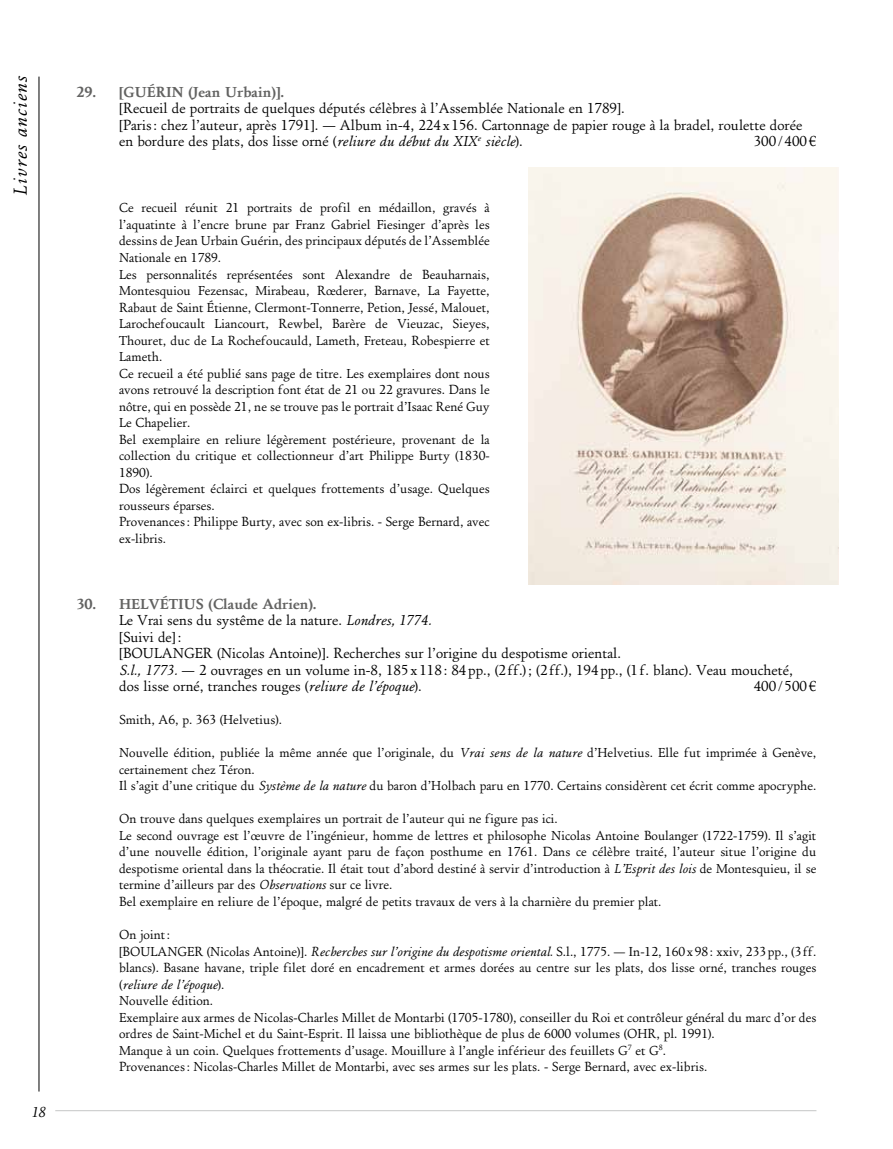
<style>
.page{position:relative;width:893px;height:1149px;background:#fff}
.page>*{position:absolute;margin:0;border:0;box-sizing:border-box;transform-origin:0 0}
.t1{font:italic 19.5px "EADS Antic Normal";color:#000}
.t2{font:15px/16.5px "EADS Antic Normal";color:#000}
.t3{font:700 15px "EADS Antic";color:#626261}
.t4{font:italic 15px "EADS Antic Normal";color:#000}
.t5{font:13.5px/16.5px "EADS Antic Normal";color:#000}
.s1{font-style:italic}
</style>
<div class="page">
<hr style="left:55px;top:1109px;width:761px;height:1px;background:#c5c6c6">
<hr style="left:39px;top:77px;width:1px;height:1014px;background:#000">
<img style="left:528px;top:167px;width:310px;height:417px">
<h1 class="t1" style="left:9px;top:195px;width:121px;rotate:-90deg">Livres anciens</h1>
<p class="t3" style="left:77px;top:83px;width:209px">29. [GUÉRIN (Jean Urbain)].</p>
<p class="t2" style="left:119px;top:100px;width:685px">[Recueil de portraits de quelques députés célèbres à l’Assemblée Nationale en 1789].<br>[Paris: chez l’auteur, après 1791]. — Album in-4, 224 x 156. Cartonnage de papier rouge à la bradel, roulette dorée en bordure des plats, dos lisse orné (<span class="s1">reliure du début du XIX</span><sup>e</sup> <span class="s1">siècle</span>).</p>
<p class="t2" style="left:754px;top:133px;width:64px">300/ 400€</p>
<p class="t5" style="left:119px;top:200px;width:372px">Ce recueil réunit 21 portraits de profil en médaillon, gravés à l’aquatinte à l’encre brune par Franz Gabriel Fiesinger d’après les dessins de Jean Urbain Guérin, des principaux députés de l’Assemblée Nationale en 1789.<br>Les personnalités représentées sont Alexandre de Beauharnais, Montesquiou Fezensac, Mirabeau, Rœderer, Barnave, La Fayette, Rabaut de Saint Étienne, Clermont-Tonnerre, Petion, Jessé, Malouet, Larochefoucault Liancourt, Rewbel, Barère de Vieuzac, Sieyes, Thouret, duc de La Rochefoucauld, Lameth, Freteau, Robespierre et Lameth.<br>Ce recueil a été publié sans page de titre. Les exemplaires dont nous avons retrouvé la description font état de 21 ou 22 gravures. Dans le nôtre, qui en possède 21, ne se trouve pas le portrait d’Isaac René Guy Le Chapelier.<br>Bel exemplaire en reliure légèrement postérieure, provenant de la collection du critique et collectionneur d’art Philippe Burty (1830- 1890).<br>Dos légèrement éclairci et quelques frottements d’usage. Quelques rousseurs éparses.<br>Provenances: Philippe Burty, avec son ex-libris. - Serge Bernard, avec ex-libris.</p>
<p class="t3" style="left:77px;top:595px;width:241px">30. HELVÉTIUS (Claude Adrien).</p>
<p class="t2" style="left:119px;top:612px;width:675px">Le Vrai sens du systême de la nature. <span class="s1">Londres, 1774.<br></span>[Suivi de]:<br>[BOULANGER (Nicolas Antoine)]. Recherches sur l’origine du despotisme oriental.<br><span class="s1">S.l., 1773.</span> — 2 ouvrages en un volume in-8, 185 x 118: 84 pp., (2ff.); (2 ff.), 194 pp., (1f. blanc). Veau moucheté, dos lisse orné, tranches rouges (<span class="s1">reliure de l’époque</span>).</p>
<p class="t2" style="left:754px;top:678px;width:64px">400 /500€</p>
<p class="t4" style="left:31px;top:1102px;width:16px">18</p>
<p class="t5" style="left:119px;top:711px;width:164px">Smith, A6, p. 363 (Helvetius).</p>
<p class="t5" style="left:119px;top:744px;width:699px">Nouvelle édition, publiée la même année que l’originale, du <span class="s1">Vrai sens de la nature</span> d’Helvetius. Elle fut imprimée à Genève, certainement chez Téron.<br>Il s’agit d’une critique du <span class="s1">Système de la nature</span> du baron d’Holbach paru en 1770. Certains considèrent cet écrit comme apocryphe.</p>
<p class="t5" style="left:119px;top:810px;width:699px">On trouve dans quelques exemplaires un portrait de l’auteur qui ne figure pas ici.<br>Le second ouvrage est l’œuvre de l’ingénieur, homme de lettres et philosophe Nicolas Antoine Boulanger (1722-1759). Il s’agit d’une nouvelle édition, l’originale ayant paru de façon posthume en 1761. Dans ce célèbre traité, l’auteur situe l’origine du despotisme oriental dans la théocratie. Il était tout d’abord destiné à servir d’introduction à <span class="s1">L’Esprit des lois</span> de Montesquieu, il se termine d’ailleurs par des <span class="s1">Observations</span> sur ce livre.<br>Bel exemplaire en reliure de l’époque, malgré de petits travaux de vers à la charnière du premier plat.</p>
<p class="t5" style="left:119px;top:926px;width:699px">On joint:<br>[BOULANGER (Nicolas Antoine)]. <span class="s1">Recherches sur l’origine du despotisme oriental.</span> S.l., 1775. — In-12, 160x 98: xxiv, 233 pp., (3 ff. blancs). Basane havane, triple filet doré en encadrement et armes dorées au centre sur les plats, dos lisse orné, tranches rouges (<span class="s1">reliure de l’époque</span>).<br>Nouvelle édition.<br>Exemplaire aux armes de Nicolas-Charles Millet de Montarbi (1705-1780), conseiller du Roi et contrôleur général du marc d’or des ordres de Saint-Michel et du Saint-Esprit. Il laissa une bibliothèque de plus de 6000 volumes (OHR, pl. 1991).<br>Manque à un coin. Quelques frottements d’usage. Mouillure à l’angle inférieur des feuillets G<sup>7</sup> et G<sup>8</sup>.<br>Provenances: Nicolas-Charles Millet de Montarbi, avec ses armes sur les plats. - Serge Bernard, avec ex-libris.</p>
</div>
